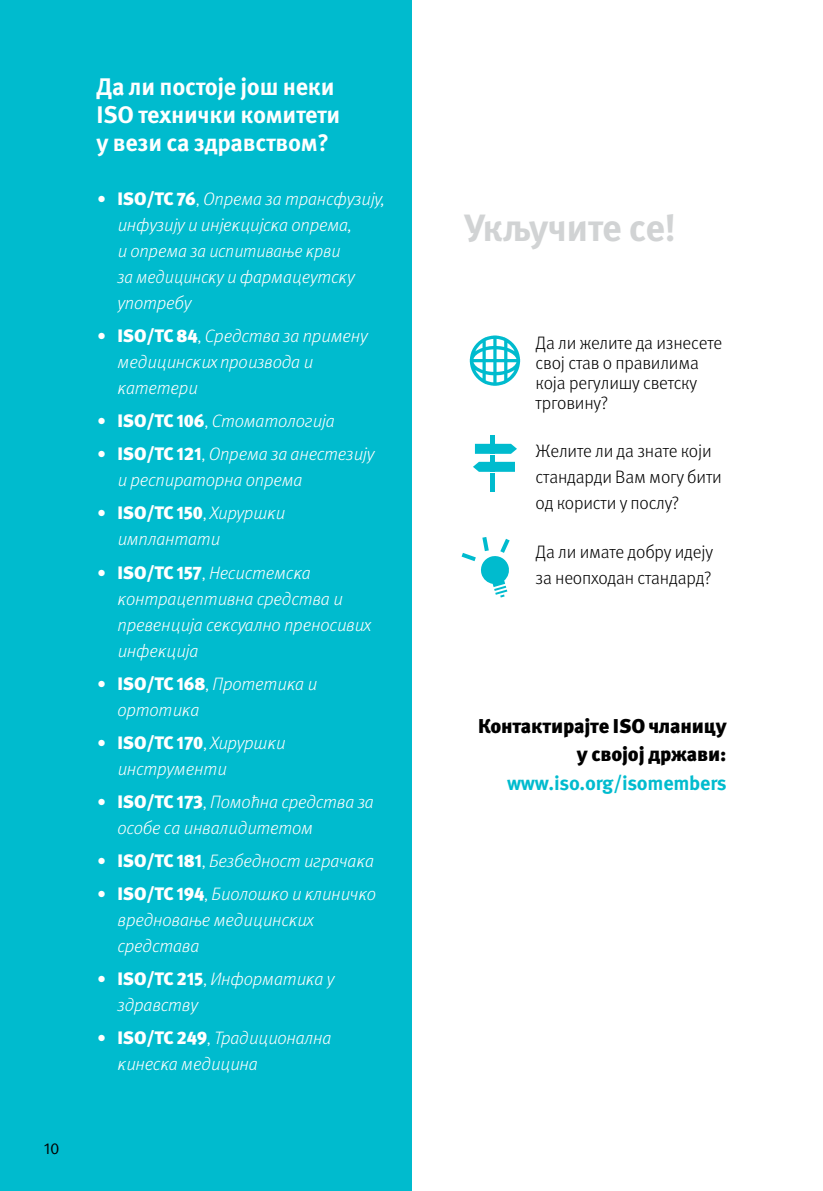
<style>
.page{position:relative;width:823px;height:1191px;background:#fff}
.page>*{position:absolute;margin:0;border:0;box-sizing:border-box;transform-origin:0 0}
.t1{font:700 38px "Meta Pro";letter-spacing:-.02em;color:#d1d3d4}
.t2{font:700 24px/28px "Meta Pro";letter-spacing:-.01em;color:#fff}
.t3{font:900 20px/28.6px "Meta Pro";letter-spacing:-.01em;color:#000;text-align:right}
.t4{font:700 20px "Meta Pro";letter-spacing:-.01em;color:#00bbce}
.t5{font:italic 300 18px/26px "Meta Pro";letter-spacing:-.01em;color:#fff}
.t6{font:300 18px/20px "Meta Pro";letter-spacing:-.01em;color:#000}
.t7{font:16px "Meta Pro Norm";color:#000}
.s1{font-family:"Meta Serif Pro";font-weight:900;font-style:normal}
.s2{font-weight:900;font-style:normal}
.s3{font-style:normal}
</style>
<div class="page">
<div style="left:0;top:0;width:411px;height:1191px;background:#00bbce"></div>
<svg style="left:469px;top:335px;width:51px;height:51px"></svg>
<svg style="left:474px;top:444px;width:42px;height:10px"></svg>
<svg style="left:473px;top:462px;width:41px;height:10px"></svg>
<hr style="left:490px;top:436px;width:4px;height:18px;background:#00bbce">
<hr style="left:490px;top:456px;width:4px;height:16px;background:#00bbce">
<hr style="left:490px;top:474px;width:4px;height:18px;background:#00bbce">
<svg style="left:461px;top:537px;width:49px;height:60px"></svg>
<p class="t7" style="left:44px;top:1136px;width:17px">10</p>
<h2 class="t2" style="left:96px;top:71px;width:245px">Да ли постоје још неки<br>ISO технички комитети у вези са здравством?</h2>
<p class="t5" style="left:117px;top:185px;width:267px;text-indent:-21px"><span class="s1">∙</span> <span class="s2">ISO/TC 76</span><span class="s3">,</span> Опрема за трансфузију, инфузију и инјекцијска опрема,<br>и опрема за испитивање крви<br>за медицинску и фармацеутску употребу</p>
<p class="t5" style="left:117px;top:322px;width:252px;text-indent:-21px"><span class="s1">∙</span> <span class="s2">ISO/TC 84</span><span class="s3">,</span> Средства за примену медицинских производа и катетери</p>
<p class="t5" style="left:96px;top:403px;width:279px;line-height:33px"><span class="s1">∙</span> <span class="s2">ISO/TC 106</span><span class="s3">,</span> Стоматологија<br><span class="s1">∙</span> <span class="s2">ISO/TC 121</span><span class="s3">,</span> Опрема за анестезију</p>
<p class="t5" style="left:96px;top:463px;width:207px;line-height:33px;text-indent:21px">и респираторна опрема <span class="s1">∙</span> <span class="s2">ISO/TC 150</span><span class="s3">,</span> Хируршки</p>
<p class="t5" style="left:96px;top:522px;width:216px;line-height:33px;text-indent:21px">имплантати<br><span class="s1">∙</span> <span class="s2">ISO/TC 157</span><span class="s3">,</span> Несистемска</p>
<p class="t5" style="left:117px;top:584px;width:254px">контрацептивна средства и превенција сексуално преносивих инфекција</p>
<p class="t5" style="left:117px;top:669px;width:201px;text-indent:-21px"><span class="s1">∙</span> <span class="s2">ISO/TC 168</span><span class="s3">,</span> Протетика и ортотика</p>
<p class="t5" style="left:117px;top:728px;width:169px;text-indent:-21px"><span class="s1">∙</span> <span class="s2">ISO/TC 170</span><span class="s3">,</span> Хируршки инструменти</p>
<p class="t5" style="left:117px;top:787px;width:258px;text-indent:-21px"><span class="s1">∙</span> <span class="s2">ISO/TC 173</span><span class="s3">,</span> Помоћна средства за особе са инвалидитетом</p>
<p class="t5" style="left:96px;top:843px;width:281px;line-height:33px"><span class="s1">∙</span> <span class="s2">ISO/TC 181</span><span class="s3">,</span> Безбедност играчака <span class="s1">∙</span> <span class="s2">ISO/TC 194</span><span class="s3">,</span> Биолошко и клиничко</p>
<p class="t5" style="left:117px;top:906px;width:197px">вредновање медицинских средстава</p>
<p class="t5" style="left:117px;top:965px;width:218px;text-indent:-21px"><span class="s1">∙</span> <span class="s2">ISO/TC 215</span><span class="s3">,</span> Информатика у здравству</p>
<p class="t5" style="left:117px;top:1024px;width:215px;text-indent:-21px"><span class="s1">∙</span> <span class="s2">ISO/TC 249</span><span class="s3">,</span> Традиционална кинеска медицина</p>
<h1 class="t1" style="left:463px;top:198px;width:213px">Укључите се!</h1>
<p class="t6" style="left:535px;top:331px;width:188px">Да ли желите да изнесете свој став о правилима која регулишу светску трговину?</p>
<p class="t6" style="left:535px;top:437px;width:188px;line-height:26px">Желите ли да знате који стандарди Вам могу бити од користи у послу?</p>
<p class="t6" style="left:535px;top:538px;width:179px;line-height:26px">Да ли имате добру идеју за неопходан стандард?</p>
<p class="t3" style="left:477px;top:710px;width:250px">Контактирајте ISO чланицу у својој држави:</p>
<p class="t4" style="left:506px;top:767px;width:221px">www.iso.org/isomembers</p>
</div>
